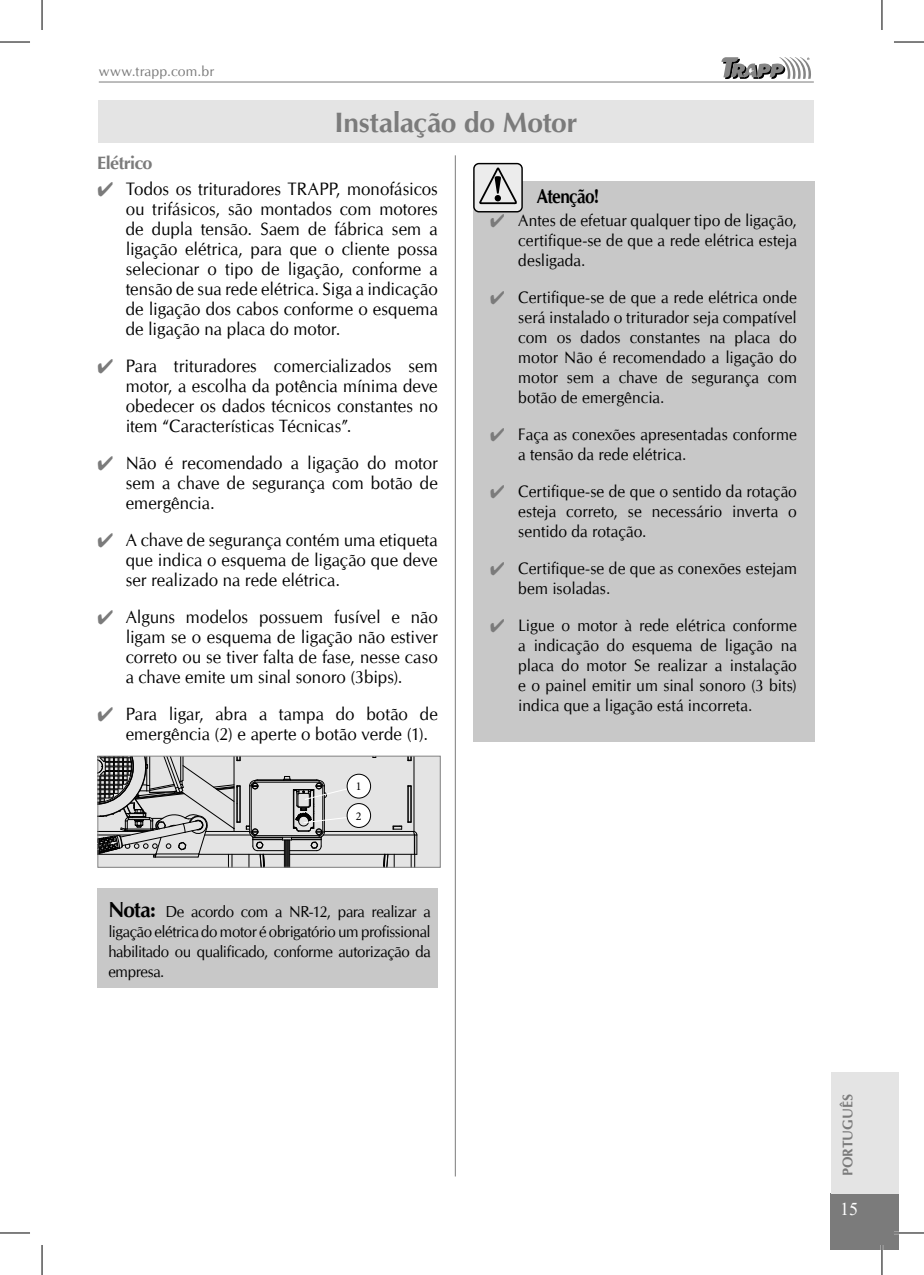
<style>
.page{position:relative;width:924px;height:1275px;background:#fff}
.page>*{position:absolute;margin:0;border:0;box-sizing:border-box;transform-origin:0 0}
.t1{font:700 28px "CG Omega";letter-spacing:-.01em;color:#7b7b7b}
.t2{font:700 20.2px "CG Omega";letter-spacing:-.03em;color:#000;scale:.85 1}
.t3{font:18px "CG Omega";letter-spacing:.005em;color:#000;scale:.94 1}
.t4{font:700 18px "Optima";letter-spacing:-.04em;color:#7b7b7b}
.t5{font:18px "Times New Roman";color:#fff}
.t6{font:17.8px/20px "CG Omega";letter-spacing:.005em;color:#000;text-align:justify;scale:.95 1}
.t7{font:16.6px/20px "CG Omega";letter-spacing:.01em;color:#000;text-align:justify;scale:.94 1}
.t8{font:15.8px/20px "CG Omega";letter-spacing:-.025em;color:#000;text-align:justify;scale:.95 1}
.t9{font:14px "CG Omega";letter-spacing:.015em;color:#7a7a7a}
.t10{font:700 14px "CG Omega";color:#7b7b7b}
.t11{font:12px "Minion Pro";color:#000}
.s1{font-weight:700;font-size:21.8px}
</style>
<div class="page">
<div style="left:830px;top:1193px;width:68px;height:57px;background:#7b7b7b"></div>
<div style="left:830px;top:1071px;width:68px;height:122px;background:#e4e4e4"></div>
<hr style="left:99px;top:82px;width:714px;height:1px;background:#7b7b7b">
<svg style="left:721px;top:57px;width:89px;height:22px"></svg>
<hr style="left:454px;top:155px;width:1px;height:1021px;background:#7b7b7b">
<div style="left:98px;top:100px;width:715px;height:43px;background:#e4e4e4"></div>
<div style="left:98px;top:888px;width:340px;height:100px;background:#c8c8c8"></div>
<div style="left:473px;top:181px;width:341px;height:560px;background:#c8c8c8"></div>
<div style="left:473px;top:164px;width:49px;height:48px;background:#ececec;border-radius:5px"></div>
<div style="left:473px;top:163px;width:49px;height:49px;border:1px solid #000;border-radius:5px"></div>
<div style="left:98px;top:756px;width:342px;height:111px;background:#e4e4e4"></div>
<hr style="left:289px;top:854px;width:125px;height:1px;background:#000">
<hr style="left:199px;top:854px;width:85px;height:1px;background:#000">
<hr style="left:206px;top:831px;width:43px;height:1px;background:#000">
<hr style="left:324px;top:831px;width:89px;height:1px;background:#000">
<hr style="left:413px;top:756px;width:1px;height:75px;background:#000">
<hr style="left:407px;top:786px;width:1px;height:36px;background:#000">
<hr style="left:410px;top:786px;width:1px;height:36px;background:#000">
<svg style="left:100px;top:758px;width:140px;height:107px"></svg>
<svg style="left:379px;top:821px;width:38px;height:44px"></svg>
<hr style="left:323px;top:834px;width:91px;height:1px;background:#000">
<hr style="left:204px;top:834px;width:46px;height:1px;background:#000">
<hr style="left:98px;top:834px;width:32px;height:1px;background:#000">
<div style="left:98px;top:756px;width:342px;height:111px;border:1px solid #828282"></div>
<div style="left:347px;top:774px;width:23px;height:24px;background:#fff;border-radius:50%"></div>
<div style="left:346px;top:773px;width:25px;height:25px;border:1px solid #000;border-radius:50%"></div>
<svg style="left:246px;top:776px;width:102px;height:91px"></svg>
<div style="left:347px;top:803px;width:23px;height:24px;background:#fff;border-radius:50%"></div>
<div style="left:346px;top:803px;width:25px;height:25px;border:1px solid #000;border-radius:50%"></div>
<hr style="left:893px;top:1231px;width:30px;height:3px;background:#fff">
<hr style="left:880px;top:1245px;width:2px;height:30px;background:#fff">
<hr style="left:0;top:42px;width:30px;height:1px;background:#000">
<hr style="left:893px;top:42px;width:30px;height:1px;background:#000">
<hr style="left:0;top:1232px;width:30px;height:1px;background:#000">
<hr style="left:893px;top:1232px;width:30px;height:1px;background:#000">
<hr style="left:42px;top:0;width:1px;height:30px;background:#000">
<hr style="left:42px;top:1245px;width:1px;height:30px;background:#000">
<hr style="left:881px;top:0;width:1px;height:30px;background:#000">
<hr style="left:881px;top:1245px;width:1px;height:30px;background:#000">
<svg style="left:478px;top:167px;width:39px;height:46px"></svg>
<p class="t9" style="left:99px;top:62px;width:117px">www.trapp.com.br</p>
<h1 class="t1" style="left:334px;top:104px;width:244px">Instalação do Motor</h1>
<p class="t4" style="left:97px;top:152px;width:57px">Elétrico</p>
<p class="t3" style="left:126px;top:178px;width:333px">Todos os trituradores TRAPP, monofásicos</p>
<p class="t6" style="left:126px;top:199px;width:330px">ou trifásicos, são montados com motores de dupla tensão. Saem de fábrica sem a ligação elétrica, para que o cliente possa selecionar o tipo de ligação, conforme a tensão de sua rede elétrica. Siga a indicação de ligação dos cabos conforme o esquema de ligação na placa do motor.</p>
<p class="t3" style="left:126px;top:355px;width:333px">Para trituradores comercializados sem</p>
<p class="t6" style="left:126px;top:376px;width:330px">motor, a escolha da potência mínima deve obedecer os dados técnicos constantes no item “Características Técnicas”.</p>
<p class="t6" style="left:126px;top:453px;width:330px">Não é recomendado a ligação do motor sem a chave de segurança com botão de emergência.</p>
<p class="t6" style="left:126px;top:530px;width:330px">A chave de segurança contém uma etiqueta que indica o esquema de ligação que deve ser realizado na rede elétrica.</p>
<p class="t6" style="left:126px;top:607px;width:330px">Alguns modelos possuem fusível e não ligam se o esquema de ligação não estiver correto ou se tiver falta de fase, nesse caso a chave emite um sinal sonoro (3bips).</p>
<p class="t6" style="left:126px;top:704px;width:330px">Para ligar, abra a tampa do botão de emergência (2) e aperte o botão verde (1).</p>
<p class="t11" style="left:356px;top:778px;width:7px">1</p>
<p class="t11" style="left:356px;top:808px;width:7px">2</p>
<p class="t8" style="left:108px;top:901px;width:340px"><span class="s1">Nota:</span> De acordo com a NR-12, para realizar a ligação elétrica do motor é obrigatório um profissional habilitado ou qualificado, conforme autorização da empresa.</p>
<p class="t2" style="left:536px;top:183px;width:75px">Atenção!</p>
<p class="t7" style="left:518px;top:211px;width:298px">Antes de efetuar qualquer tipo de ligação, certifique-se de que a rede elétrica esteja desligada.</p>
<p class="t7" style="left:518px;top:288px;width:298px">Certifique-se de que a rede elétrica onde será instalado o triturador seja compatível com os dados constantes na placa do motor Não é recomendado a ligação do motor sem a chave de segurança com botão de emergência.</p>
<p class="t7" style="left:518px;top:425px;width:298px">Faça as conexões apresentadas conforme a tensão da rede elétrica.</p>
<p class="t7" style="left:518px;top:482px;width:298px">Certifique-se de que o sentido da rotação esteja correto, se necessário inverta o sentido da rotação.</p>
<p class="t7" style="left:518px;top:559px;width:298px">Certifique-se de que as conexões estejam bem isoladas.</p>
<p class="t7" style="left:518px;top:616px;width:298px">Ligue o motor à rede elétrica conforme a indicação do esquema de ligação na placa do motor Se realizar a instalação e o painel emitir um sinal sonoro (3 bits) indica que a ligação está incorreta.</p>
<p class="t10" style="left:838px;top:1176px;width:84px;rotate:-90deg">PORTUGUÊS</p>
<p class="t5" style="left:839px;top:1196px;width:19px">15</p>
</div>
